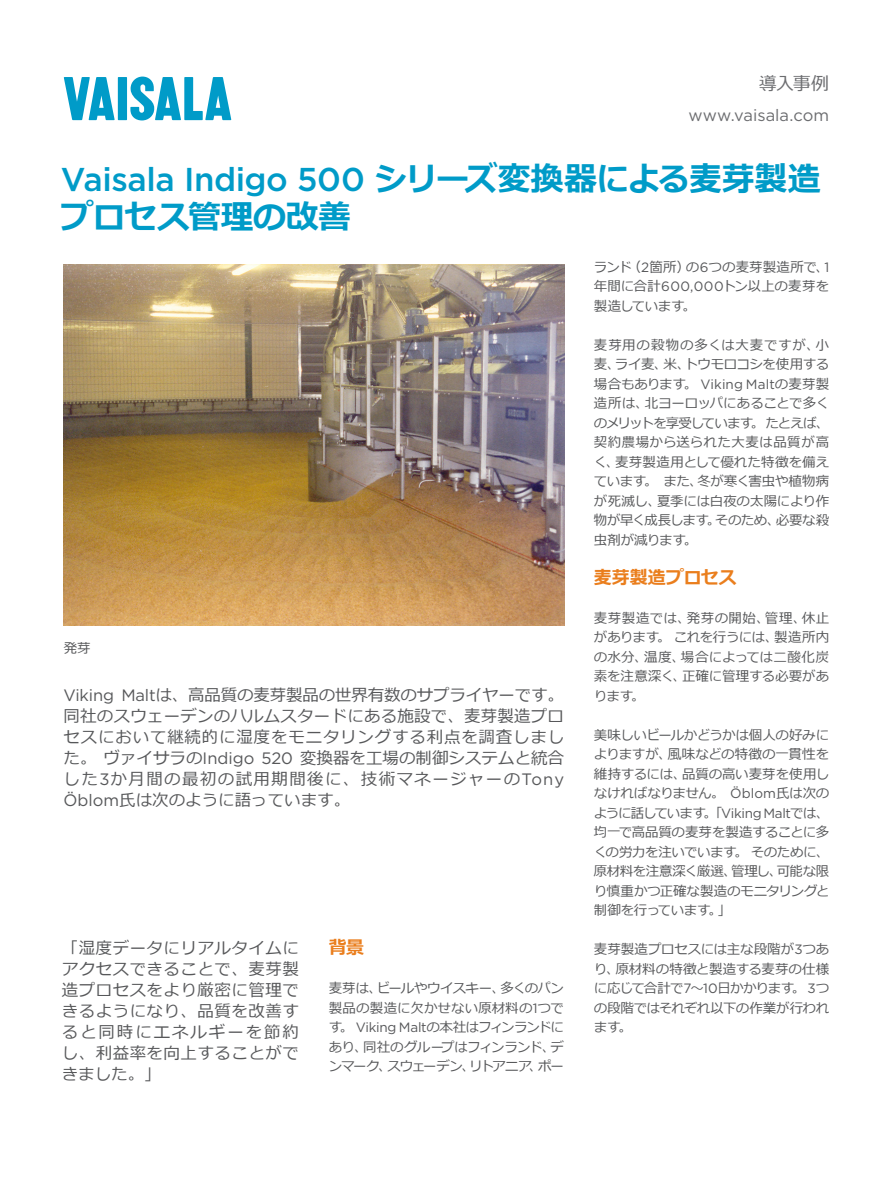
<style>
.page{position:relative;width:893px;height:1191px;background:#fff}
.page>*{position:absolute;margin:0;border:0;box-sizing:border-box;transform-origin:0 0}
._2-pager_Headline{font:700 33px/37.5px "Meiryo";letter-spacing:-.025em;color:#009bc8}
.Subheadline_orange{font:700 18px "Meiryo";letter-spacing:-.015em;color:#ea7e1d}
.Document_type{font:18px "Meiryo";color:#6c6d70}
.Ingress{font:16.5px/21px "Meiryo";letter-spacing:.03em;color:#57585a;text-align:justify}
.t1{font:16.5px "Gotham";color:#6c6d70}
.Bodytext{font:13.5px/19.5px "Meiryo";letter-spacing:-.025em;color:#57585a;text-align:justify}
.s1{font-family:"Gotham";font-weight:500}
.s2{font-family:"Gotham"}
</style>
<div class="page">
<svg style="left:64px;top:77px;width:51px;height:43px"></svg>
<div style="left:118px;top:77px;width:9px;height:43px;background:#009bc8"></div>
<svg style="left:130px;top:77px;width:101px;height:43px"></svg>
<img style="left:64px;top:264px;width:500px;height:362px">
<p class="Document_type" style="left:759px;top:71px;width:72px">導入事例</p>
<p class="t1" style="left:688px;top:105px;width:142px">www.vaisala.com</p>
<p class="_2-pager_Headline" style="left:61px;top:162px;width:761px"><span class="s1">Vaisala Indigo 500</span> シリーズ変換器による麦芽製造プロセス管理の改善</p>
<p class="Bodytext" style="left:64px;top:638px;width:28px">発芽</p>
<p class="Ingress" style="left:64px;top:685px;width:502px"><span class="s2">Viking Malt</span>は、高品質の麦芽製品の世界有数のサプライヤーです。同社のスウェーデンのハルムスタードにある施設で、麦芽製造プロセスにおいて継続的に湿度をモニタリングする利点を調査しました。ヴァイサラの<span class="s2">Indigo 520</span> 変換器を工場の制御システムと統合した<span class="s2">3</span>か月間の最初の試用期間後に、技術マネージャーの<span class="s2">Tony Öblom</span>氏は次のように語っています。</p>
<p class="Ingress" style="left:62px;top:938px;width:239px">「湿度データにリアルタイムにアクセスできることで、麦芽製造プロセスをより厳密に管理できるようになり、品質を改善すると同時にエネルギーを節約し、利益率を向上することができました。」</p>
<p class="Subheadline_orange" style="left:329px;top:935px;width:37px">背景</p>
<p class="Bodytext" style="left:329px;top:979px;width:237px">麦芽は、ビールやウイスキー、多くのパン製品の製造に欠かせない原材料の<span class="s2">1</span>つです。 <span class="s2">Viking Malt</span>の本社はフィンランドにあり、同社のグループはフィンランド、デンマーク、スウェーデン、リトアニア、ポー</p>
<p class="Bodytext" style="left:594px;top:258px;width:237px">ランド（<span class="s2">2</span>箇所）の<span class="s2">6</span>つの麦芽製造所で、<span class="s2">1</span>年間に合計<span class="s2">600,000</span>トン以上の麦芽を製造しています。</p>
<p class="Bodytext" style="left:594px;top:336px;width:237px">麦芽用の穀物の多くは大麦ですが、小麦、ライ麦、米、トウモロコシを使用する場合もあります。 <span class="s2">Viking Malt</span>の麦芽製造所は、北ヨーロッパにあることで多くのメリットを享受しています。たとえば、契約農場から送られた大麦は品質が高く、麦芽製造用として優れた特徴を備えています。また、冬が寒く害虫や植物病が死滅し、夏季には白夜の太陽により作物が早く成長します。そのため、必要な殺虫剤が減ります。</p>
<p class="Subheadline_orange" style="left:594px;top:564px;width:144px">麦芽製造プロセス</p>
<p class="Bodytext" style="left:594px;top:609px;width:237px">麦芽製造では、発芽の開始、管理、休止があります。これを行うには、製造所内の水分、温度、場合によっては二酸化炭素を注意深く、正確に管理する必要があります。</p>
<p class="Bodytext" style="left:594px;top:726px;width:237px">美味しいビールかどうかは個人の好みによりますが、風味などの特徴の一貫性を維持するには、品質の高い麦芽を使用しなければなりません。 <span class="s2">Öblom</span>氏は次のように話しています。「<span class="s2">Viking Malt</span>では、均一で高品質の麦芽を製造することに多くの労力を注いでいます。そのために、原材料を注意深く厳選、管理し、可能な限り慎重かつ正確な製造のモニタリングと制御を行っています。」</p>
<p class="Bodytext" style="left:594px;top:940px;width:237px">麦芽製造プロセスには主な段階が<span class="s2">3</span>つあり、原材料の特徴と製造する麦芽の仕様に応じて合計で<span class="s2">7</span>～<span class="s2">10</span>日かかります。 <span class="s2">3</span>つの段階ではそれぞれ以下の作業が行われます。</p>
</div>
